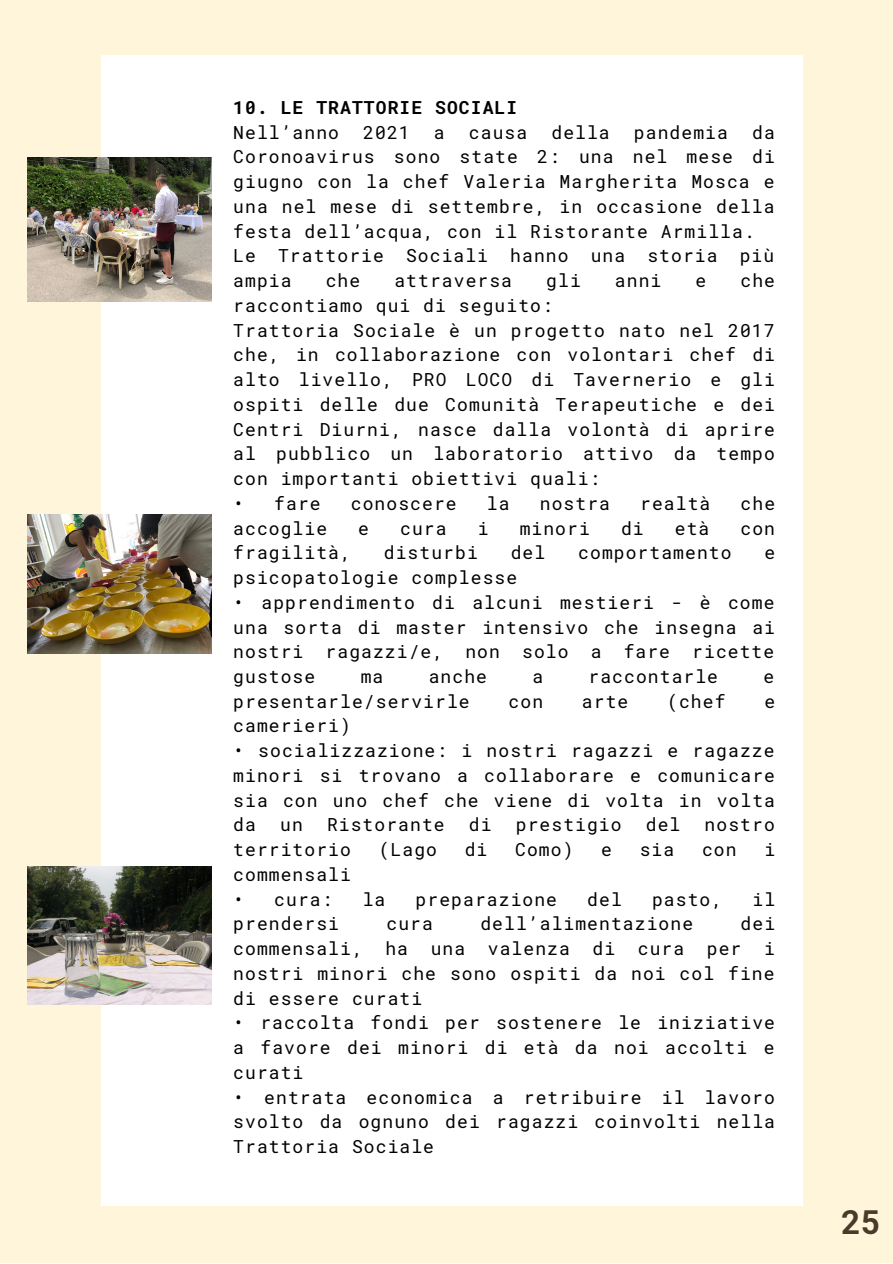
<style>
.page{position:relative;width:893px;height:1264px;background:#fff}
.page>*{position:absolute;margin:0;border:0;box-sizing:border-box;transform-origin:0 0}
.t1{font:700 33px "Roboto Mono";color:#4a3a2a}
.t2{font:18px/24.8px "Roboto Mono";letter-spacing:.06em;color:#000;text-align:justify}
.t3{font:700 18px "Roboto Mono";letter-spacing:.06em;color:#000}
</style>
<div class="page">
<div style="left:0;top:0;width:892px;height:1262px;background:#fef5db"></div>
<div style="left:101px;top:55px;width:702px;height:1150px;background:#fff"></div>
<img style="left:28px;top:157px;width:183px;height:144px">
<img style="left:28px;top:515px;width:183px;height:138px">
<img style="left:28px;top:866px;width:183px;height:138px">
<p class="t3" style="left:233px;top:95px;width:285px">10. LE TRATTORIE SOCIALI</p>
<p class="t2" style="left:233px;top:119px;width:107px">Nell’anno</p>
<p class="t2" style="left:363px;top:119px;width:48px">2021</p>
<p class="t2" style="left:434px;top:119px;width:12px">a</p>
<p class="t2" style="left:469px;top:119px;width:60px">causa</p>
<p class="t2" style="left:551px;top:119px;width:60px">della</p>
<p class="t2" style="left:634px;top:119px;width:95px">pandemia</p>
<p class="t2" style="left:233px;top:119px;width:543px;text-indent:519px">da Coronoavirus sono state 2: una nel mese di giugno con la chef Valeria Margherita Mosca e una nel mese di settembre, in occasione della festa dell’acqua, con il Ristorante Armilla.</p>
<p class="t2" style="left:233px;top:243px;width:542px">Le Trattorie Sociali hanno una storia più ampia</p>
<p class="t2" style="left:325px;top:268px;width:36px">che</p>
<p class="t2" style="left:394px;top:268px;width:119px">attraversa</p>
<p class="t2" style="left:546px;top:268px;width:36px">gli</p>
<p class="t2" style="left:615px;top:268px;width:48px">anni</p>
<p class="t2" style="left:695px;top:268px;width:12px">e</p>
<p class="t2" style="left:740px;top:268px;width:36px">che</p>
<p class="t2" style="left:233px;top:292px;width:321px">raccontiamo qui di seguito:</p>
<p class="t2" style="left:233px;top:317px;width:543px">Trattoria Sociale è un progetto nato nel 2017 che, in collaborazione con volontari chef di alto livello, PRO LOCO di Tavernerio e gli ospiti delle due Comunità Terapeutiche e dei Centri Diurni, nasce dalla volontà di aprire al pubblico un laboratorio attivo da tempo con importanti obiettivi quali:</p>
<p class="t2" style="left:233px;top:490px;width:89px">• fare</p>
<p class="t2" style="left:351px;top:490px;width:107px">conoscere</p>
<p class="t2" style="left:487px;top:490px;width:24px">la</p>
<p class="t2" style="left:539px;top:490px;width:72px">nostra</p>
<p class="t2" style="left:640px;top:490px;width:72px">realtà</p>
<p class="t2" style="left:740px;top:490px;width:36px">che</p>
<p class="t2" style="left:233px;top:515px;width:95px">accoglie</p>
<p class="t2" style="left:358px;top:515px;width:12px">e</p>
<p class="t2" style="left:400px;top:515px;width:48px">cura</p>
<p class="t2" style="left:477px;top:515px;width:12px">i</p>
<p class="t2" style="left:519px;top:515px;width:72px">minori</p>
<p class="t2" style="left:621px;top:515px;width:24px">di</p>
<p class="t2" style="left:674px;top:515px;width:36px">età</p>
<p class="t2" style="left:740px;top:515px;width:36px">con</p>
<p class="t2" style="left:233px;top:540px;width:119px">fragilità,</p>
<p class="t2" style="left:384px;top:540px;width:95px">disturbi</p>
<p class="t2" style="left:510px;top:540px;width:36px">del</p>
<p class="t2" style="left:578px;top:540px;width:155px">comportamento</p>
<p class="t2" style="left:764px;top:540px;width:12px">e</p>
<p class="t2" style="left:233px;top:564px;width:285px">psicopatologie complesse</p>
<p class="t2" style="left:233px;top:589px;width:543px">• apprendimento di alcuni mestieri - è come una sorta di master intensivo che insegna ai nostri ragazzi/e, non solo a fare ricette gustose</p>
<p class="t2" style="left:360px;top:663px;width:24px">ma</p>
<p class="t2" style="left:428px;top:663px;width:60px">anche</p>
<p class="t2" style="left:532px;top:663px;width:12px">a</p>
<p class="t2" style="left:588px;top:663px;width:131px">raccontarle</p>
<p class="t2" style="left:763px;top:663px;width:12px">e</p>
<p class="t2" style="left:233px;top:688px;width:238px">presentarle/servirle</p>
<p class="t2" style="left:508px;top:688px;width:36px">con</p>
<p class="t2" style="left:582px;top:688px;width:48px">arte</p>
<p class="t2" style="left:667px;top:688px;width:60px">(chef</p>
<p class="t2" style="left:764px;top:688px;width:12px">e</p>
<p class="t2" style="left:233px;top:713px;width:119px">camerieri)</p>
<p class="t2" style="left:233px;top:737px;width:543px">• socializzazione: i nostri ragazzi e ragazze minori si trovano a collaborare e comunicare sia con uno chef che viene di volta in volta da</p>
<p class="t2" style="left:280px;top:812px;width:24px">un</p>
<p class="t2" style="left:327px;top:812px;width:119px">Ristorante</p>
<p class="t2" style="left:469px;top:812px;width:24px">di</p>
<p class="t2" style="left:515px;top:812px;width:107px">prestigio</p>
<p class="t2" style="left:645px;top:812px;width:36px">del</p>
<p class="t2" style="left:704px;top:812px;width:72px">nostro</p>
<p class="t2" style="left:233px;top:836px;width:119px">territorio</p>
<p class="t2" style="left:378px;top:836px;width:60px">(Lago</p>
<p class="t2" style="left:464px;top:836px;width:24px">di</p>
<p class="t2" style="left:515px;top:836px;width:60px">Como)</p>
<p class="t2" style="left:601px;top:836px;width:12px">e</p>
<p class="t2" style="left:639px;top:836px;width:36px">sia</p>
<p class="t2" style="left:702px;top:836px;width:36px">con</p>
<p class="t2" style="left:764px;top:836px;width:12px">i</p>
<p class="t2" style="left:233px;top:861px;width:119px">commensali</p>
<p class="t2" style="left:233px;top:886px;width:101px">• cura:</p>
<p class="t2" style="left:363px;top:886px;width:24px">la</p>
<p class="t2" style="left:415px;top:886px;width:143px">preparazione</p>
<p class="t2" style="left:587px;top:886px;width:36px">del</p>
<p class="t2" style="left:652px;top:886px;width:72px">pasto,</p>
<p class="t2" style="left:752px;top:886px;width:24px">il</p>
<p class="t2" style="left:233px;top:911px;width:107px">prendersi</p>
<p class="t2" style="left:386px;top:911px;width:48px">cura</p>
<p class="t2" style="left:480px;top:911px;width:214px">dell’alimentazione</p>
<p class="t2" style="left:740px;top:911px;width:36px">dei</p>
<p class="t2" style="left:233px;top:935px;width:131px">commensali,</p>
<p class="t2" style="left:385px;top:935px;width:24px">ha</p>
<p class="t2" style="left:430px;top:935px;width:36px">una</p>
<p class="t2" style="left:488px;top:935px;width:84px">valenza</p>
<p class="t2" style="left:592px;top:935px;width:24px">di</p>
<p class="t2" style="left:637px;top:935px;width:48px">cura</p>
<p class="t2" style="left:706px;top:935px;width:36px">per</p>
<p class="t2" style="left:233px;top:935px;width:543px;text-indent:530px">i nostri minori che sono ospiti da noi col fine di essere curati</p>
<p class="t2" style="left:233px;top:1010px;width:543px">• raccolta fondi per sostenere le iniziative a favore dei minori di età da noi accolti e curati</p>
<p class="t2" style="left:233px;top:1084px;width:543px">• entrata economica a retribuire il lavoro svolto da ognuno dei ragazzi coinvolti nella Trattoria Sociale</p>
<p class="t1" style="left:841px;top:1199px;width:41px">25</p>
</div>
